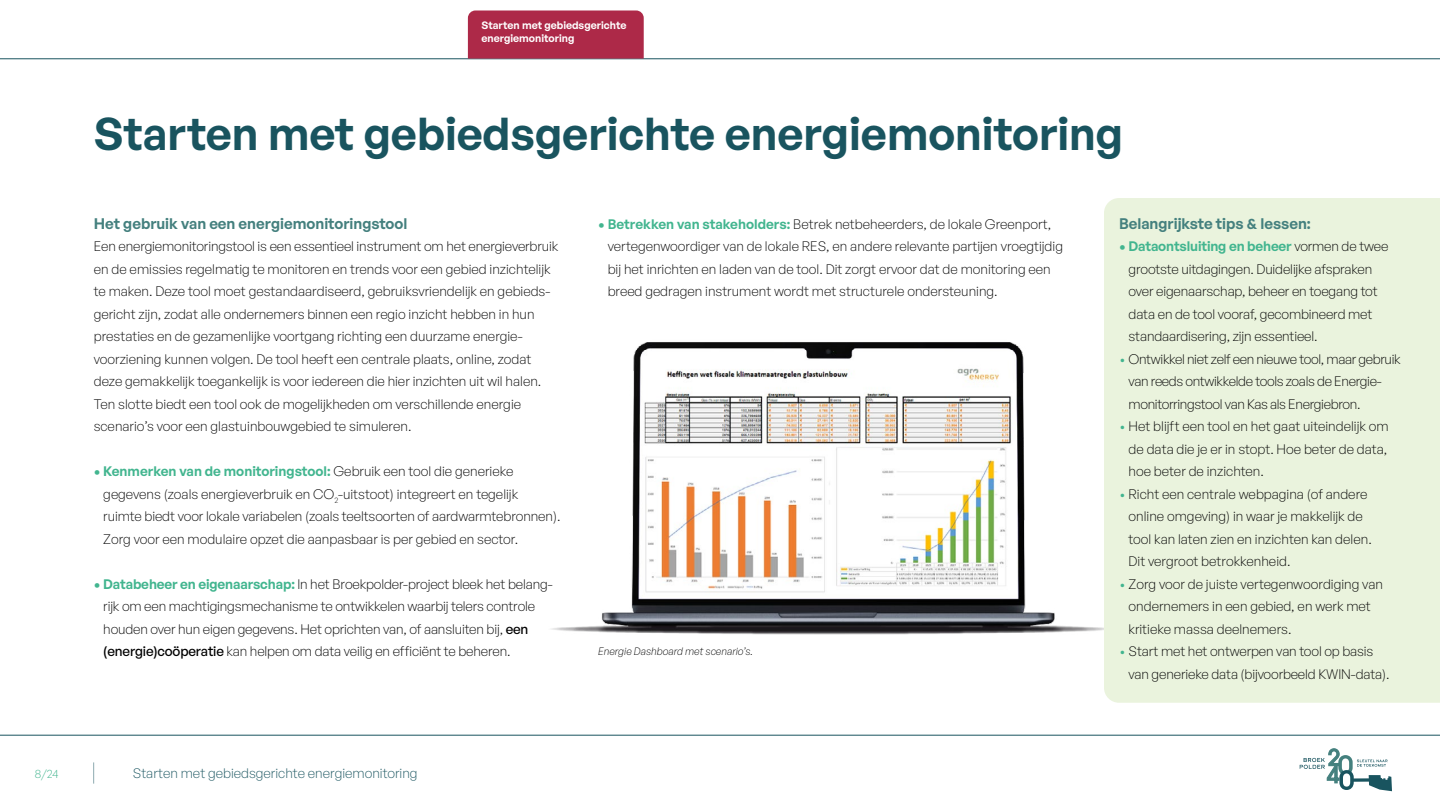
<style>
.page{position:relative;width:1440px;height:810px;background:#fff}
.page>*{position:absolute;margin:0;border:0;box-sizing:border-box;transform-origin:0 0}
.t1{font:600 45px "General Sans";color:#19545f}
.t2{font:600 15px "General Sans";color:#44807e}
.t3{font:300 13.5px/22.5px "General Sans";color:#000}
.t4{font:300 13.5px/22.5px "General Sans";letter-spacing:-.025em;color:#000}
.t5{font:300 13.5px "General Sans";color:#19545f}
.t6{font:300 12px "General Sans";color:#42b58f}
.t7{font:600 10.5px/12.6px "General Sans";color:#fff}
.t8{font:italic 300 10.5px "General Sans";color:#000}
.s1{font-weight:600;color:#42b58f}
.s2{font-weight:500}
.s3{color:#42b58f}
</style>
<div class="page">
<hr style="left:0;top:735px;width:1440px;height:1px;background:#19545f">
<hr style="left:0;top:59px;width:1440px;height:1px;background:#19545f">
<svg style="left:93px;top:762px;width:1px;height:22px"></svg>
<svg style="left:1300px;top:748px;width:92px;height:44px"></svg>
<img style="left:551px;top:342px;width:553px;height:293px">
<div style="left:1104px;top:198px;width:336px;height:505px;background:#eaf3dd"></div>
<div style="left:468px;top:10px;width:176px;height:49px;background:#ad2948"></div>
<p class="t7" style="left:481px;top:19px;width:147px">Starten met gebiedsgerichte energiemonitoring</p>
<h1 class="t1" style="left:94px;top:105px;width:1031px">Starten met gebiedsgerichte energiemonitoring</h1>
<p class="t2" style="left:94px;top:214px;width:315px">Het gebruik van een energiemonitoringstool</p>
<p class="t3" style="left:94px;top:235px;width:466px">Een energiemonitoringstool is een essentieel instrument om het energieverbruik en de emissies regelmatig te monitoren en trends voor een gebied inzichtelijk te maken. Deze tool moet gestandaardiseerd, gebruiksvriendelijk en gebieds&shy;gericht zijn, zodat alle ondernemers binnen een regio inzicht hebben in hun prestaties en de gezamenlijke voortgang richting een duurzame energie&shy;voorziening kunnen volgen. De tool heeft een centrale plaats, online, zodat deze gemakkelijk toegankelijk is voor iedereen die hier inzichten uit wil halen.<br>Ten slotte biedt een tool ook de mogelijkheden om verschillende energie scenario’s voor een glastuinbouwgebied te simuleren.</p>
<p class="t3" style="left:103px;top:460px;width:459px;text-indent:-10px"><span class="s1">• Kenmerken van de monitoringstool:</span> Gebruik een tool die generieke gegevens (zoals energieverbruik en CO<sub>2</sub>-uitstoot) integreert en tegelijk<br>ruimte biedt voor lokale variabelen (zoals teeltsoorten of aardwarmtebronnen).<br>Zorg voor een modulaire opzet die aanpasbaar is per gebied en sector.</p>
<p class="t3" style="left:103px;top:572px;width:451px;text-indent:-10px"><span class="s1">• Databeheer en eigenaarschap:</span> In het Broekpolder-project bleek het belang&shy;rijk om een machtigingsmechanisme te ontwikkelen waarbij telers controle houden over hun eigen gegevens. Het oprichten van, of aansluiten bij, <span class="s2">een (energie)coöperatie</span> kan helpen om data veilig en efficiënt te beheren.</p>
<p class="t3" style="left:608px;top:212px;width:457px;text-indent:-10px"><span class="s1">• Betrekken van stakeholders:</span> Betrek netbeheerders, de lokale Greenport, vertegenwoordiger van de lokale RES, en andere relevante partijen vroegtijdig bij het inrichten en laden van de tool. Dit zorgt ervoor dat de monitoring een breed gedragen instrument wordt met structurele ondersteuning.</p>
<p class="t8" style="left:598px;top:645px;width:157px">Energie Dashboard met scenario’s.</p>
<p class="t6" style="left:34px;top:766px;width:26px">8/24</p>
<p class="t5" style="left:133px;top:764px;width:286px">Starten met gebiedsgerichte energiemonitoring</p>
<p class="t2" style="left:1119px;top:214px;width:193px">Belangrijkste tips &amp; lessen:</p>
<p class="t3" style="left:1129px;top:235px;width:261px;text-indent:-10px"><span class="s1">• Dataontsluiting en beheer</span> vormen de twee grootste uitdagingen. Duidelijke afspraken over eigenaarschap, beheer en toegang tot data en de tool vooraf, gecombineerd met standaardisering, zijn essentieel.</p>
<p class="t4" style="left:1129px;top:347px;width:274px;text-indent:-10px"><span class="s3">•</span> Ontwikkel niet zelf een nieuwe tool, maar gebruik van reeds ontwikkelde tools zoals de Energie&shy;monitorringstool van Kas als Energiebron.</p>
<p class="t3" style="left:1129px;top:415px;width:262px;text-align:justify;text-indent:-10px"><span class="s3">•</span> Het blijft een tool en het gaat uiteindelijk om de data die je er in stopt. Hoe beter de data, hoe beter de inzichten.</p>
<p class="t3" style="left:1129px;top:482px;width:245px;text-indent:-10px"><span class="s3">•</span> Richt een centrale webpagina (of andere online omgeving) in waar je makkelijk de tool kan laten zien en inzichten kan delen.<br>Dit vergroot betrokkenheid.</p>
<p class="t3" style="left:1129px;top:572px;width:256px;text-indent:-10px"><span class="s3">•</span> Zorg voor de juiste vertegenwoordiging van ondernemers in een gebied, en werk met kritieke massa deelnemers.</p>
<p class="t3" style="left:1129px;top:640px;width:262px;text-indent:-10px"><span class="s3">•</span> Start met het ontwerpen van tool op basis van generieke data (bijvoorbeeld KWIN-data).</p>
</div>
